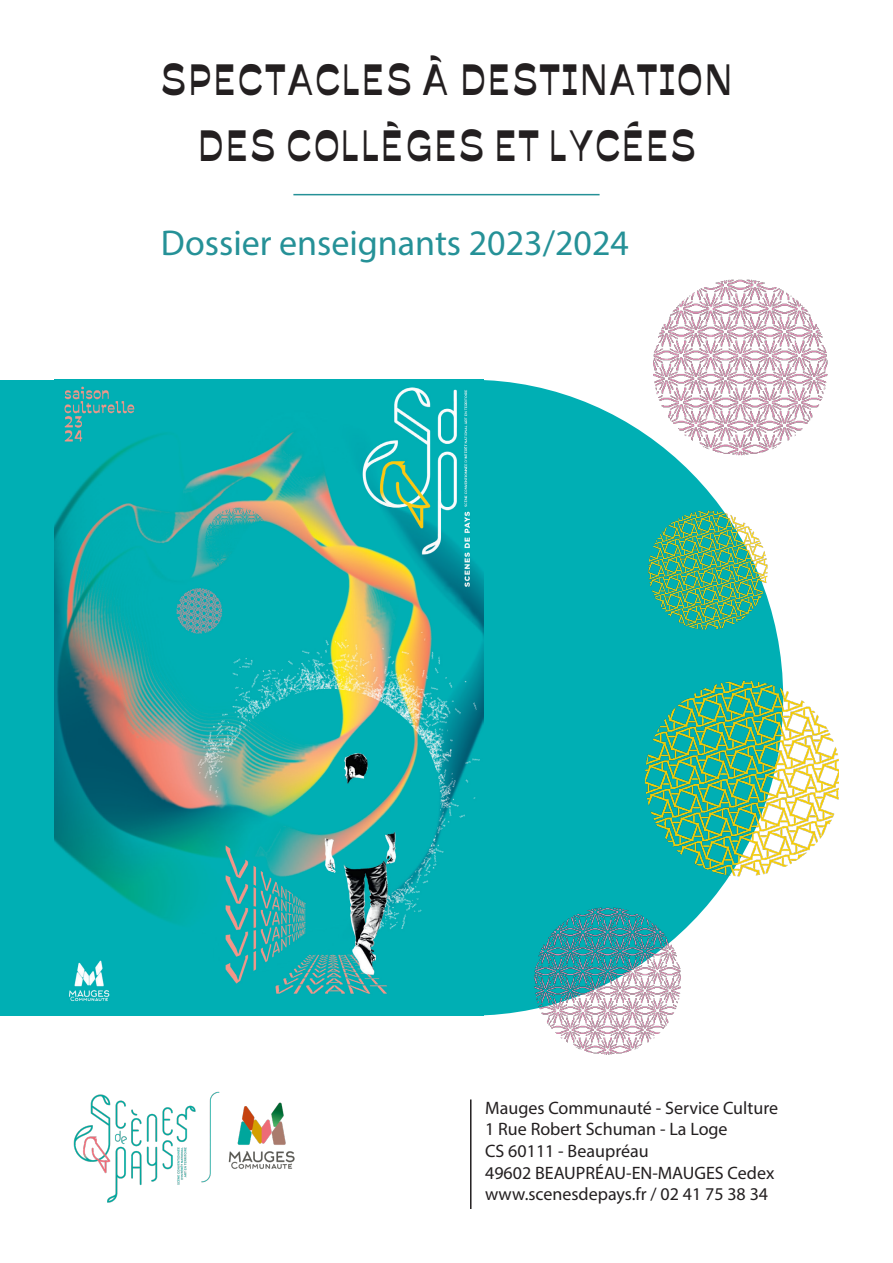
<style>
.page{position:relative;width:893px;height:1263px;background:#fff}
.page>*{position:absolute;margin:0;border:0;box-sizing:border-box;transform-origin:0 0}
.t1{font:42px "Savate";color:#231f20;scale:.9 1}
.t2{font:36px "Myriad Pro";color:#259197}
.t3{font:18px "Myriad Pro";color:#231f20}
</style>
<div class="page">
<img style="left:73px;top:1091px;width:222px;height:112px">
<hr style="left:470px;top:1099px;width:1px;height:110px;background:#231f20">
<div style="left:0;top:380px;width:104px;height:636px;background:#00afb4"></div>
<div style="left:157px;top:380px;width:626px;height:636px;background:#00afb4;border-radius:50%"></div>
<img style="left:54px;top:380px;width:429px;height:636px">
<img style="left:645px;top:675px;width:194px;height:204px">
<img style="left:648px;top:279px;width:180px;height:178px">
<img style="left:648px;top:507px;width:121px;height:123px">
<img style="left:530px;top:907px;width:153px;height:148px">
<hr style="left:293px;top:194px;width:307px;height:1px;background:#259197">
<p class="t1" style="left:160px;top:48px;width:639px">SPECTACLES À DESTINATION</p>
<p class="t1" style="left:196px;top:114px;width:558px">DES COLLÈGES ET LYCÉES</p>
<p class="t2" style="left:161px;top:220px;width:469px">Dossier enseignants 2023/2024</p>
<p class="t3" style="left:485px;top:1097px;width:294px">Mauges Communauté - Service Culture</p>
<p class="t3" style="left:485px;top:1118px;width:244px">1 Rue Robert Schuman - La Loge</p>
<p class="t3" style="left:485px;top:1140px;width:165px">CS 60111 - Beaupréau</p>
<p class="t3" style="left:485px;top:1161px;width:291px">49602 BEAUPRÉAU-EN-MAUGES Cedex</p>
<p class="t3" style="left:485px;top:1183px;width:284px">www.scenesdepays.fr / 02 41 75 38 34</p>
</div>
